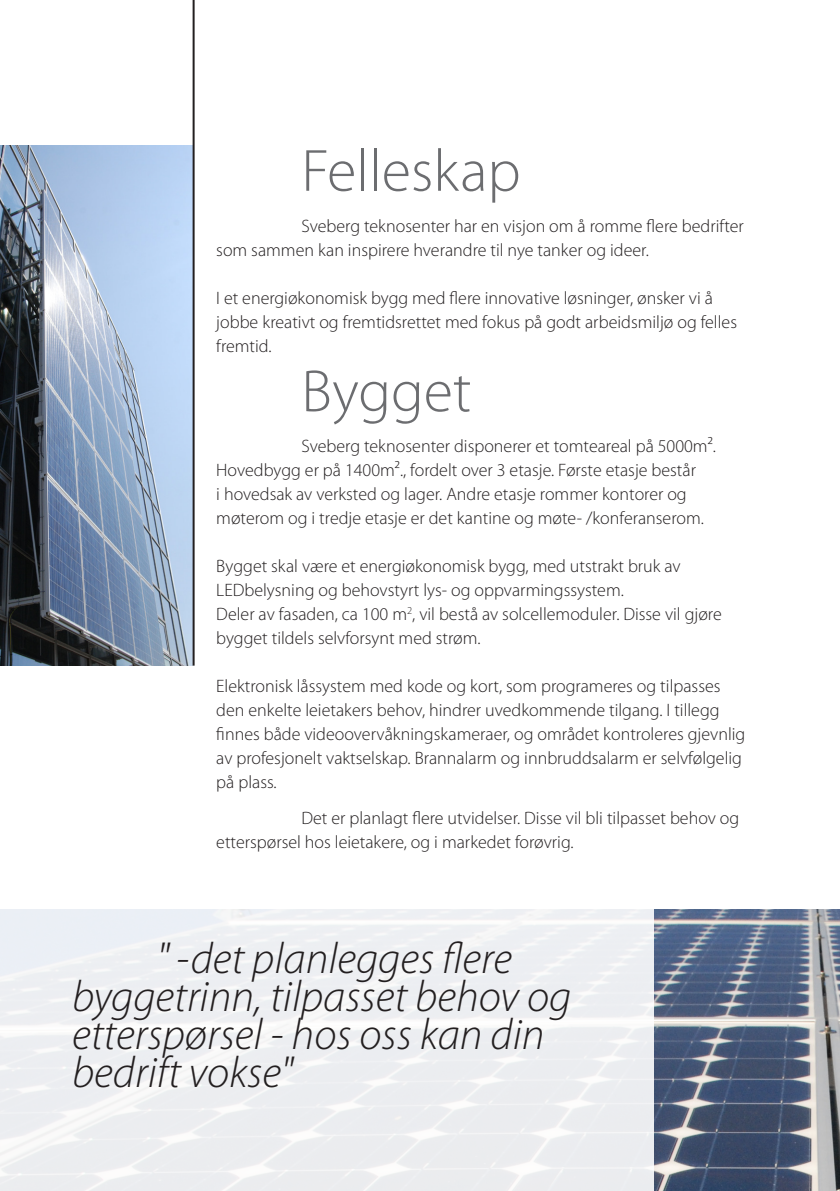
<style>
.page{position:relative;width:840px;height:1191px;background:#fff}
.page>*{position:absolute;margin:0;border:0;box-sizing:border-box;transform-origin:0 0}
.overskrifter{font:300 60px "Myriad Pro";color:#6c6d70}
.topptekst{font:italic 300 44px/38px "Myriad Pro";color:#231f20}
.tekst{font:300 18px/24px "Myriad Pro";color:#231f20}
</style>
<div class="page">
<img style="left:653px;top:909px;width:186px;height:282px">
<div style="left:0;top:907px;width:653px;height:284px;background:linear-gradient(to right,#eff0f3,#eeeff2)"></div>
<img style="left:0;top:146px;width:192px;height:519px">
<hr style="left:192px;top:0;width:2px;height:665px;background:#231f20">
<p class="overskrifter" style="left:301px;top:135px;width:220px">Felleskap</p>
<p class="tekst" style="left:216px;top:214px;width:529px;text-indent:85px">Sveberg teknosenter har en visjon om å romme flere bedrifter som sammen kan inspirere hverandre til nye tanker og ideer.</p>
<p class="tekst" style="left:216px;top:286px;width:522px">I et energiøkonomisk bygg med flere innovative løsninger, ønsker vi å jobbe kreativt og fremtidsrettet med fokus på godt arbeidsmiljø og felles fremtid.</p>
<p class="overskrifter" style="left:301px;top:355px;width:171px">Bygget</p>
<p class="tekst" style="left:216px;top:434px;width:501px;text-indent:85px">Sveberg teknosenter disponerer et tomteareal på 5000m².<br>Hovedbygg er på 1400m²., fordelt over 3 etasje. Første etasje består<br>i hovedsak av verksted og lager. Andre etasje rommer kontorer og møterom og i tredje etasje er det kantine og møte- /konferanserom.</p>
<p class="tekst" style="left:216px;top:554px;width:506px">Bygget skal være et energiøkonomisk bygg, med utstrakt bruk av LEDbelysning og behovstyrt lys- og oppvarmingssystem.<br>Deler av fasaden, ca 100 m<sup>2</sup>, vil bestå av solcellemoduler. Disse vil gjøre bygget tildels selvforsynt med strøm.</p>
<p class="tekst" style="left:216px;top:674px;width:530px">Elektronisk låssystem med kode og kort, som programeres og tilpasses den enkelte leietakers behov, hindrer uvedkommende tilgang. I tillegg finnes både videoovervåkningskameraer, og området kontroleres gjevnlig av profesjonelt vaktselskap. Brannalarm og innbruddsalarm er selvfølgelig på plass.</p>
<p class="tekst" style="left:216px;top:805px;width:524px;text-indent:85px">Det er planlagt flere utvidelser. Disse vil bli tilpasset behov og etterspørsel hos leietakere, og i markedet forøvrig.</p>
<p class="topptekst" style="left:72px;top:938px;width:500px;text-indent:85px">" -det planlegges flere byggetrinn, tilpasset behov og etterspørsel - hos oss kan din bedrift vokse"</p>
</div>
